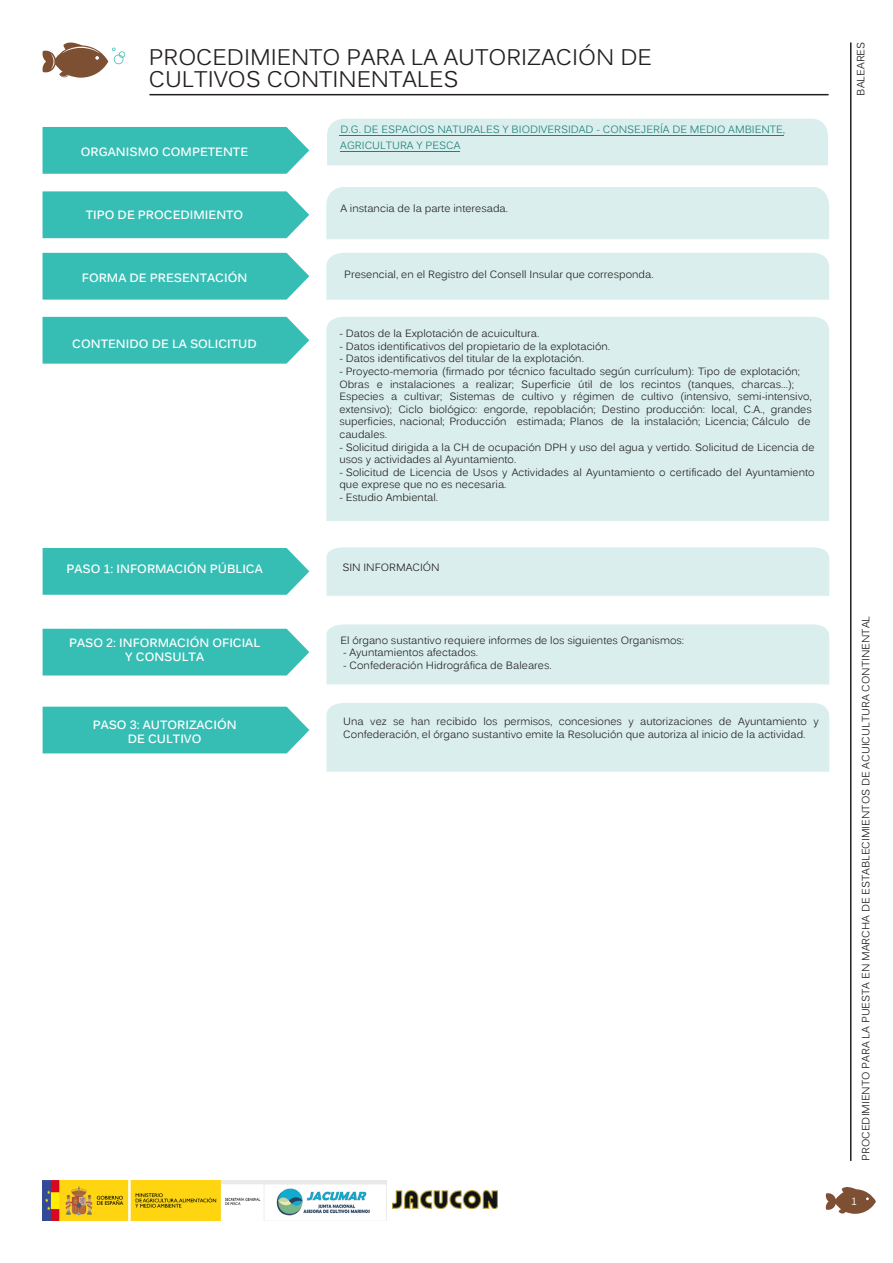
<style>
.page{position:relative;width:893px;height:1263px;background:#fff}
.page>*{position:absolute;margin:0;border:0;box-sizing:border-box;transform-origin:0 0}
.t1{font:22.5px/22.5px "Kalinga";color:#231f20}
.t2{font:700 12px/13.5px "Kalinga";color:#fff;text-align:center}
.t3{font:10.5px/12.6px "Kalinga";color:#231f20}
.t4{font:10.5px/15.8px "Kalinga";color:#20817b}
.t5{font:10.5px "Kalinga";color:#fff}
</style>
<div class="page">
<svg style="left:825px;top:1187px;width:51px;height:27px"></svg>
<img style="left:43px;top:1180px;width:343px;height:40px">
<img style="left:393px;top:1190px;width:104px;height:18px">
<hr style="left:850px;top:43px;width:1px;height:1118px;background:#231f20">
<div style="left:43px;top:707px;width:266px;height:46px;background:#36beb5"></div>
<div style="left:43px;top:629px;width:266px;height:46px;background:#36beb5"></div>
<div style="left:43px;top:548px;width:266px;height:47px;background:#36beb5"></div>
<div style="left:43px;top:317px;width:266px;height:47px;background:#36beb5"></div>
<div style="left:43px;top:253px;width:266px;height:47px;background:#36beb5"></div>
<div style="left:43px;top:127px;width:266px;height:47px;background:#36beb5"></div>
<div style="left:43px;top:191px;width:266px;height:47px;background:#36beb5"></div>
<div style="left:327px;top:119px;width:501px;height:46px;background:#daefed"></div>
<div style="left:326px;top:187px;width:503px;height:52px;background:#daefed"></div>
<div style="left:326px;top:253px;width:503px;height:47px;background:#daefed"></div>
<div style="left:326px;top:317px;width:503px;height:204px;background:#daefed"></div>
<div style="left:326px;top:547px;width:503px;height:49px;background:#daefed"></div>
<div style="left:326px;top:624px;width:503px;height:60px;background:#daefed"></div>
<div style="left:326px;top:703px;width:503px;height:69px;background:#daefed"></div>
<svg style="left:42px;top:42px;width:83px;height:36px"></svg>
<hr style="left:150px;top:94px;width:678px;height:1px;background:#231f20">
<hr style="left:340px;top:151px;width:120px;height:1px;background:#20817b">
<hr style="left:340px;top:135px;width:444px;height:1px;background:#20817b">
<h1 class="t1" style="left:149px;top:48px;width:504px">PROCEDIMIENTO PARA LA AUTORIZACIÓN DE<br>CULTIVOS CONTINENTALES</h1>
<p class="t2" style="left:81px;top:147px;width:169px">ORGANISMO COMPETENTE</p>
<p class="t2" style="left:86px;top:210px;width:159px">TIPO DE PROCEDIMIENTO</p>
<p class="t2" style="left:82px;top:272px;width:167px">FORMA DE PRESENTACIÓN</p>
<p class="t2" style="left:72px;top:338px;width:186px">CONTENIDO DE LA SOLICITUD</p>
<p class="t2" style="left:66px;top:563px;width:198px">PASO 1: INFORMACIÓN PÚBLICA</p>
<p class="t2" style="left:69px;top:637px;width:193px">PASO 2: INFORMACIÓN OFICIAL<br>Y CONSULTA</p>
<p class="t2" style="left:93px;top:719px;width:145px">PASO 3: AUTORIZACIÓN<br>DE CULTIVO</p>
<p class="t4" style="left:340px;top:123px;width:446px">D.G. DE ESPACIOS NATURALES Y BIODIVERSIDAD - CONSEJERÍA DE MEDIO AMBIENTE,<br>AGRICULTURA Y PESCA</p>
<p class="t3" style="left:340px;top:203px;width:169px">A instancia de la parte interesada.</p>
<p class="t3" style="left:344px;top:269px;width:311px">Presencial, en el Registro del Consell Insular que corresponda.</p>
<p class="t3" style="left:339px;top:328px;width:201px">- Datos de la Explotación de acuicultura.</p>
<p class="t3" style="left:339px;top:341px;width:272px">- Datos identificativos del propietario de la explotación.</p>
<p class="t3" style="left:339px;top:353px;width:246px">- Datos identificativos del titular de la explotación.</p>
<p class="t3" style="left:339px;top:366px;width:474px">- Proyecto-memoria (firmado por técnico facultado según currículum): Tipo de explotación; Obras e instalaciones a realizar; Superficie útil de los recintos (tanques, charcas…); Especies a cultivar; Sistemas de cultivo y régimen de cultivo (intensivo, semi-intensivo, extensivo); Ciclo biológico: engorde, repoblación; Destino producción: local, C.A., grandes superficies, nacional; Producción estimada; Planos de la instalación; Licencia; Cálculo de caudales.</p>
<p class="t3" style="left:339px;top:442px;width:477px">- Solicitud dirigida a la CH de ocupación DPH y uso del agua y vertido. Solicitud de Licencia de usos y actividades al Ayuntamiento.</p>
<p class="t3" style="left:339px;top:467px;width:477px">- Solicitud de Licencia de Usos y Actividades al Ayuntamiento o certificado del Ayuntamiento que exprese que no es necesaria.</p>
<p class="t3" style="left:339px;top:492px;width:100px">- Estudio Ambiental.</p>
<p class="t3" style="left:342px;top:562px;width:99px">SIN INFORMACIÓN</p>
<p class="t3" style="left:340px;top:635px;width:345px">El órgano sustantivo requiere informes de los siguientes Organismos:</p>
<p class="t3" style="left:343px;top:647px;width:136px">- Ayuntamientos afectados.</p>
<p class="t3" style="left:343px;top:660px;width:210px">- Confederación Hidrográfica de Baleares.</p>
<p class="t3" style="left:343px;top:716px;width:477px">Una vez se han recibido los permisos, concesiones y autorizaciones de Ayuntamiento y<br>Confederación, el órgano sustantivo emite la Resolución que autoriza al inicio de la actividad.</p>
<p class="t3" style="left:855px;top:96px;width:55px;rotate:-90deg">BALEARES</p>
<p class="t3" style="left:860px;top:1161px;width:546px;rotate:-90deg">PROCEDIMIENTO PARA LA PUESTA EN MARCHA DE ESTABLECIMIENTOS DE ACUICULTURA CONTINENTAL</p>
<p class="t5" style="left:851px;top:1194px;width:7px">1</p>
</div>
